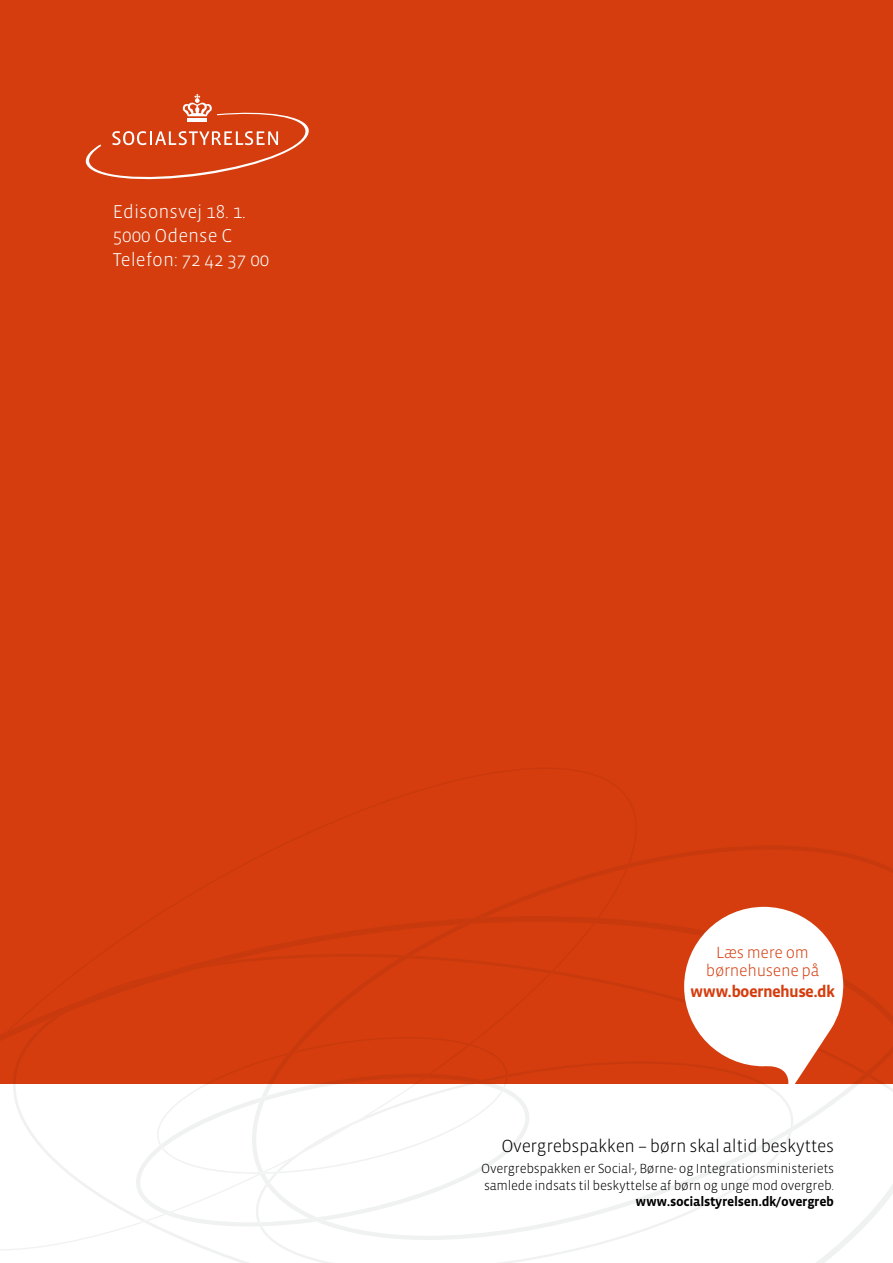
<style>
.page{position:relative;width:893px;height:1263px;background:#fff}
.page>*{position:absolute;margin:0;border:0;box-sizing:border-box;transform-origin:0 0}
.t1{font:300 19.05px/23.7px "Vista Sans OT";color:#fff}
.t2{font:300 18px "Vista Sans OT";letter-spacing:-.02em;color:#000}
.t3{font:300 16.5px/18px "Vista Sans OT";letter-spacing:-.02em;color:#d53d0e;text-align:center}
.t4{font:700 16.5px "Vista Sans OT";letter-spacing:-.04em;color:#d53d0e}
.t5{font:300 13.5px/16.5px "Vista Sans OT";letter-spacing:-.02em;color:#000}
.t6{font:700 13.5px "Vista Sans OT";letter-spacing:-.02em;color:#000}
</style>
<div class="page">
<div style="left:0;top:0;width:893px;height:1083px;background:#d53d0e"></div>
<svg style="left:54px;top:961px;width:796px;height:302px"></svg>
<svg style="left:0;top:1030px;width:9px;height:11px"></svg>
<svg style="left:500px;top:846px;width:393px;height:61px"></svg>
<svg style="left:626px;top:863px;width:4px;height:5px"></svg>
<svg style="left:252px;top:1047px;width:641px;height:193px"></svg>
<svg style="left:844px;top:961px;width:49px;height:79px"></svg>
<svg style="left:85px;top:94px;width:224px;height:86px"></svg>
<svg style="left:146px;top:907px;width:698px;height:319px"></svg>
<h1 class="t1" style="left:113px;top:200px;width:158px">Edisonsvej 18. 1.<br>5000 Odense C<br>Telefon: 72 42 37 00</h1>
<p class="t3" style="left:706px;top:944px;width:115px">Læs mere om børnehusene på</p>
<p class="t4" style="left:690px;top:983px;width:146px">www.boernehuse.dk</p>
<h2 class="t2" style="left:501px;top:1137px;width:334px">Overgrebspakken – børn skal altid beskyttes</h2>
<p class="t5" style="left:481px;top:1161px;width:354px">Overgrebspakken er Social-, Børne- og Integrationsministeriets samlede indsats til beskyttelse af børn og unge mod overgreb.</p>
<p class="t6" style="left:635px;top:1195px;width:200px">www.socialstyrelsen.dk/overgreb</p>
</div>
